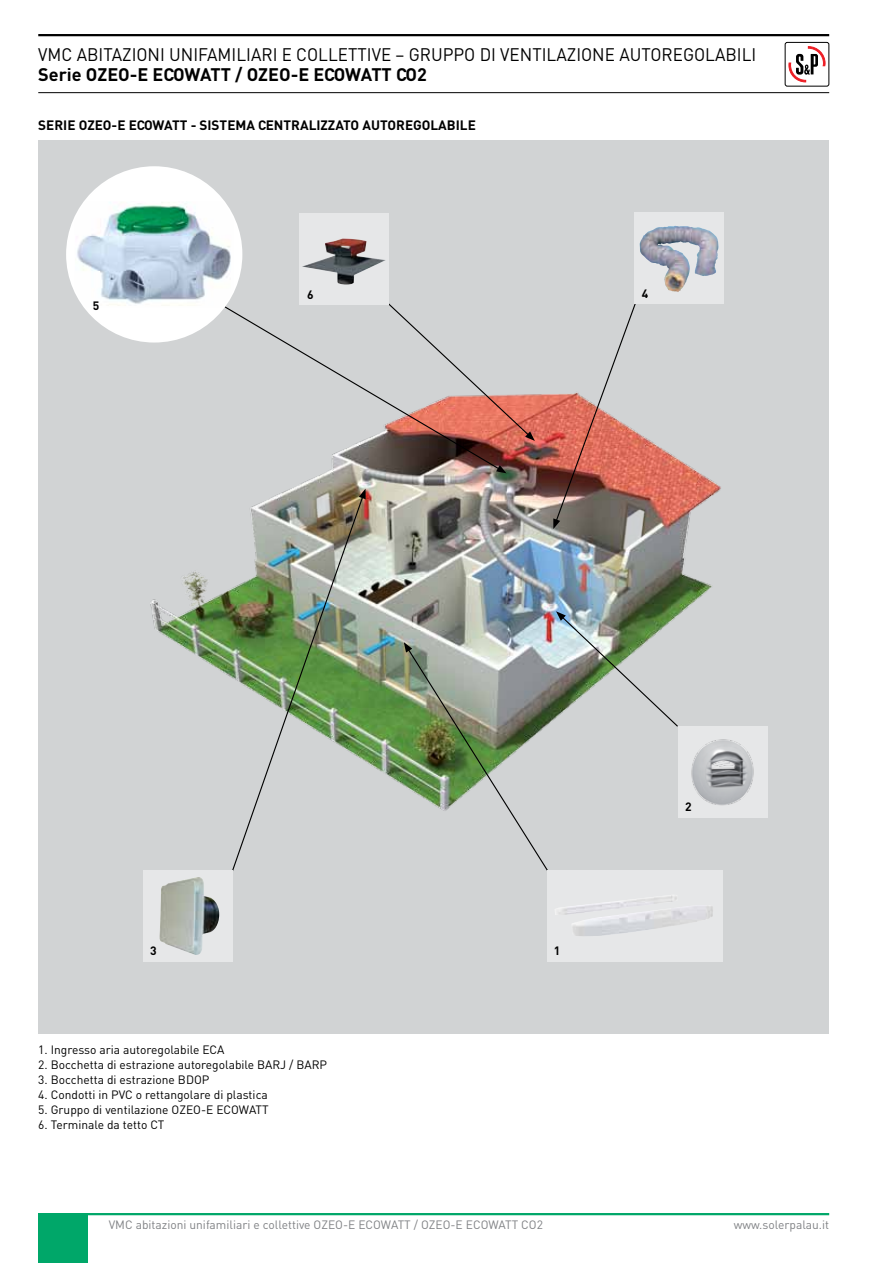
<style>
.page{position:relative;width:893px;height:1263px;background:#fff}
.page>*{position:absolute;margin:0;border:0;box-sizing:border-box;transform-origin:0 0}
.t1{font:18px "DIN";color:#000;scale:.95 1}
.t2{font:700 18px "DIN";color:#000}
.t3{font:700 13.5px "DIN";color:#000}
.t4{font:12px "DIN";color:#000}
.t5{font:12px "DIN";color:#808285}
.t6{font:700 12px "DIN";color:#000}
</style>
<div class="page">
<hr style="left:38px;top:1213px;width:791px;height:2px;background:#00a769">
<div style="left:38px;top:1214px;width:49px;height:49px;background:#00a769"></div>
<hr style="left:38px;top:34px;width:791px;height:2px;background:#000">
<hr style="left:38px;top:92px;width:791px;height:1px;background:#000">
<svg style="left:788px;top:47px;width:38px;height:36px"></svg>
<div style="left:785px;top:42px;width:44px;height:44px;border:1px solid #000;border-radius:2px"></div>
<div style="left:38px;top:141px;width:791px;height:893px;background:#d1d3d4"></div>
<img style="left:150px;top:394px;width:574px;height:392px">
<img style="left:404px;top:642px;width:146px;height:229px">
<img style="left:230px;top:494px;width:134px;height:380px">
<svg style="left:359px;top:489px;width:7px;height:10px"></svg>
<svg style="left:223px;top:307px;width:278px;height:164px"></svg>
<svg style="left:496px;top:465px;width:11px;height:8px"></svg>
<svg style="left:385px;top:303px;width:150px;height:138px"></svg>
<svg style="left:553px;top:304px;width:85px;height:225px"></svg>
<div style="left:678px;top:727px;width:89px;height:91px;background:#e6e7e8"></div>
<div style="left:547px;top:871px;width:175px;height:91px;background:#e6e7e8"></div>
<div style="left:634px;top:213px;width:90px;height:91px;background:#e6e7e8"></div>
<div style="left:300px;top:213px;width:89px;height:91px;background:#e6e7e8"></div>
<img style="left:640px;top:226px;width:78px;height:66px">
<img style="left:302px;top:238px;width:84px;height:47px">
<img style="left:691px;top:739px;width:63px;height:67px">
<div style="left:67px;top:167px;width:174px;height:175px;background:#fff;border-radius:50%"></div>
<img style="left:75px;top:201px;width:159px;height:106px">
<img style="left:556px;top:611px;width:123px;height:117px">
<div style="left:143px;top:871px;width:89px;height:91px;background:#e6e7e8"></div>
<img style="left:159px;top:877px;width:60px;height:78px">
<img style="left:555px;top:895px;width:158px;height:41px">
<h1 class="t1" style="left:38px;top:43px;width:517px">VMC Abitazioni unifam iliari E COLLETTIVE – GRU PPO DI VENTIL</h1>
<h1 class="t1" style="left:556px;top:43px;width:22px">AZION</h1>
<h1 class="t1" style="left:605px;top:43px;width:38px">E AUTOR</h1>
<h1 class="t1" style="left:673px;top:43px;width:64px">EGOLABILI</h1>
<h1 class="t2" style="left:38px;top:62px;width:390px">SERIE OZEO-E ECOWATT / OZEO-E ECOWATT CO2</h1>
<p class="t3" style="left:38px;top:117px;width:16px">SERIE</p>
<p class="t3" style="left:79px;top:117px;width:138px">OZEO-E ECOWATT - SISTEMA</p>
<p class="t3" style="left:258px;top:117px;width:17px">CENTRALIZZATO</p>
<p class="t3" style="left:362px;top:117px;width:27px">AUTORE</p>
<p class="t3" style="left:413px;top:117px;width:18px">GOLABILE</p>
<p class="t6" style="left:93px;top:298px;width:8px">5</p>
<p class="t6" style="left:307px;top:286px;width:8px">6</p>
<p class="t6" style="left:642px;top:286px;width:8px">4</p>
<p class="t6" style="left:150px;top:943px;width:8px">3</p>
<p class="t6" style="left:554px;top:943px;width:8px">1</p>
<p class="t4" style="left:38px;top:1042px;width:188px">1. Ingresso aria autoregolabile ECA</p>
<p class="t4" style="left:38px;top:1057px;width:290px">2. Bocchetta di estrazione autoregolabile BARJ / BARP</p>
<p class="t4" style="left:38px;top:1072px;width:173px">3. Bocchetta di estrazione BDOP</p>
<p class="t4" style="left:38px;top:1087px;width:231px">4. Condotti in PVC o rettangolare di plastica</p>
<p class="t4" style="left:38px;top:1102px;width:232px">5. Gruppo di ventilazione OZEO-E ECOWATT</p>
<p class="t4" style="left:38px;top:1117px;width:128px">6. Terminale da tetto CT</p>
<p class="t5" style="left:109px;top:1217px;width:436px">VMC abitazioni unifamiliari e collettive OZEO-E ECOWATT / OZEO-E ECOWATT CO2</p>
<p class="t6" style="left:685px;top:799px;width:8px">2</p>
<p class="t5" style="left:734px;top:1217px;width:97px">www.solerpalau.it</p>
</div>
